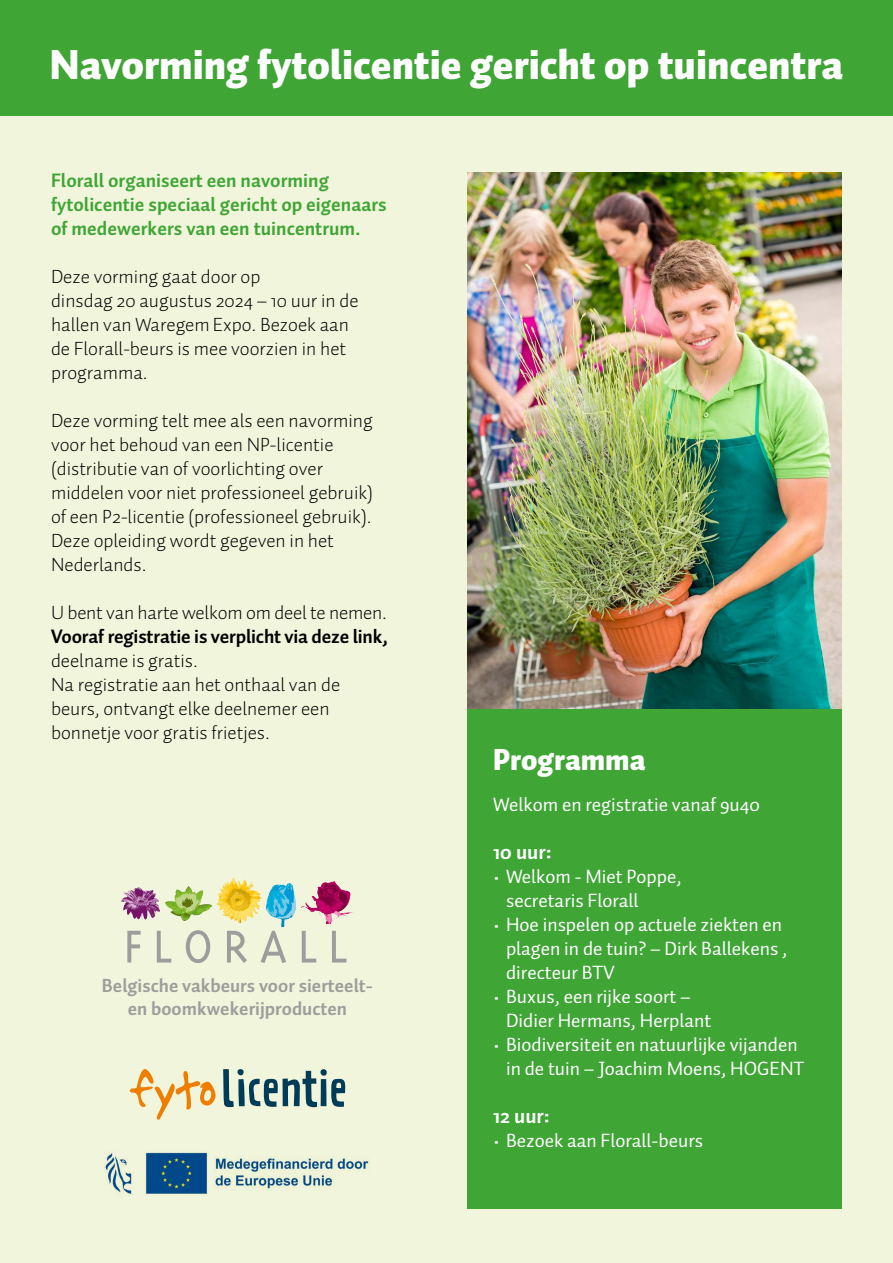
<style>
.page{position:relative;width:893px;height:1263px;background:#fff}
.page>*{position:absolute;margin:0;border:0;box-sizing:border-box;transform-origin:0 0}
.t1{font:900 41.25px "Auto Pro";color:#fff}
.t2{font:900 30px "Auto Pro";color:#fff}
.t3{font:700 21px "Auto Pro";color:#fff}
.t4{font:300 19.5px/24px "Auto Pro";color:#000}
.t5{font:19.5px/24px "Auto Pro";color:#fff}
.t6{font:700 19.5px/24px "Auto Pro";color:#3fa535}
.t7{font:700 19.5px "Auto Pro";letter-spacing:-.01em;color:#000}
.t8{font:700 18.9px/22.8px "Auto Pro";color:#9d9d9c;text-align:center}
</style>
<div class="page">
<div style="left:0;top:101px;width:893px;height:1162px;background:#f1f5db"></div>
<div style="left:0;top:0;width:893px;height:116px;background:#3fa535"></div>
<svg style="left:127px;top:931px;width:14px;height:31px"></svg>
<svg style="left:157px;top:931px;width:14px;height:31px"></svg>
<svg style="left:186px;top:930px;width:24px;height:33px"></svg>
<svg style="left:227px;top:931px;width:20px;height:32px"></svg>
<svg style="left:261px;top:931px;width:25px;height:32px"></svg>
<svg style="left:302px;top:931px;width:14px;height:31px"></svg>
<svg style="left:332px;top:931px;width:14px;height:31px"></svg>
<img style="left:217px;top:877px;width:44px;height:45px">
<img style="left:267px;top:883px;width:29px;height:43px">
<img style="left:166px;top:887px;width:45px;height:34px">
<img style="left:122px;top:888px;width:38px;height:31px">
<img style="left:302px;top:881px;width:51px;height:42px">
<div style="left:468px;top:172px;width:374px;height:1036px;background:#3fa535"></div>
<img style="left:468px;top:172px;width:374px;height:536px">
<svg style="left:223px;top:1069px;width:122px;height:38px"></svg>
<svg style="left:130px;top:1069px;width:86px;height:51px"></svg>
<img style="left:105px;top:1151px;width:264px;height:43px">
<h1 class="t1" style="left:50px;top:35px;width:794px">Navorming fytolicentie gericht op tuincentra</h1>
<p class="t6" style="left:51px;top:168px;width:337px">Florall organiseert een navorming fytolicentie speciaal gericht op eigenaars of medewerkers van een tuincentrum.</p>
<p class="t4" style="left:51px;top:264px;width:309px">Deze vorming gaat door op<br>dinsdag 20 augustus 2024 – 10 uur in de hallen van Waregem Expo. Bezoek aan de Florall-beurs is mee voorzien in het programma.</p>
<p class="t4" style="left:51px;top:408px;width:323px">Deze vorming telt mee als een navorming voor het behoud van een NP-licentie (distributie van of voorlichting over middelen voor niet professioneel gebruik) of een P2-licentie (professioneel gebruik).<br>Deze opleiding wordt gegeven in het Nederlands.</p>
<p class="t4" style="left:51px;top:600px;width:337px">U bent van harte welkom om deel te nemen.</p>
<p class="t7" style="left:51px;top:623px;width:338px">Vooraf registratie is verplicht via deze link,</p>
<p class="t4" style="left:51px;top:648px;width:291px">deelname is gratis.<br>Na registratie aan het onthaal van de beurs, ontvangt elke deelnemer een bonnetje voor gratis frietjes.</p>
<p class="t8" style="left:102px;top:974px;width:272px">Belgische vakbeurs voor sierteelt&shy;en boomkwekerijproducten</p>
<h2 class="t2" style="left:493px;top:737px;width:154px">Programma</h2>
<p class="t5" style="left:493px;top:791px;width:268px">Welkom en registratie vanaf 9u40</p>
<p class="t3" style="left:493px;top:836px;width:60px">10 uur:</p>
<p class="t5" style="left:506px;top:863px;width:177px;text-indent:-13px">• Welkom - Miet Poppe, secretaris Florall</p>
<p class="t5" style="left:506px;top:911px;width:283px;text-indent:-13px">• Hoe inspelen op actuele ziekten en plagen in de tuin? – Dirk Ballekens , directeur BTV</p>
<p class="t5" style="left:506px;top:983px;width:207px;text-indent:-13px">• Buxus, een rijke soort –<br>Didier Hermans, Herplant</p>
<p class="t5" style="left:506px;top:1031px;width:300px;text-indent:-13px">• Biodiversiteit en natuurlijke vijanden in de tuin – Joachim Moens, HOGENT</p>
<p class="t3" style="left:493px;top:1100px;width:58px">12 uur:</p>
<p class="t5" style="left:493px;top:1127px;width:211px">• Bezoek aan Florall-beurs</p>
</div>
